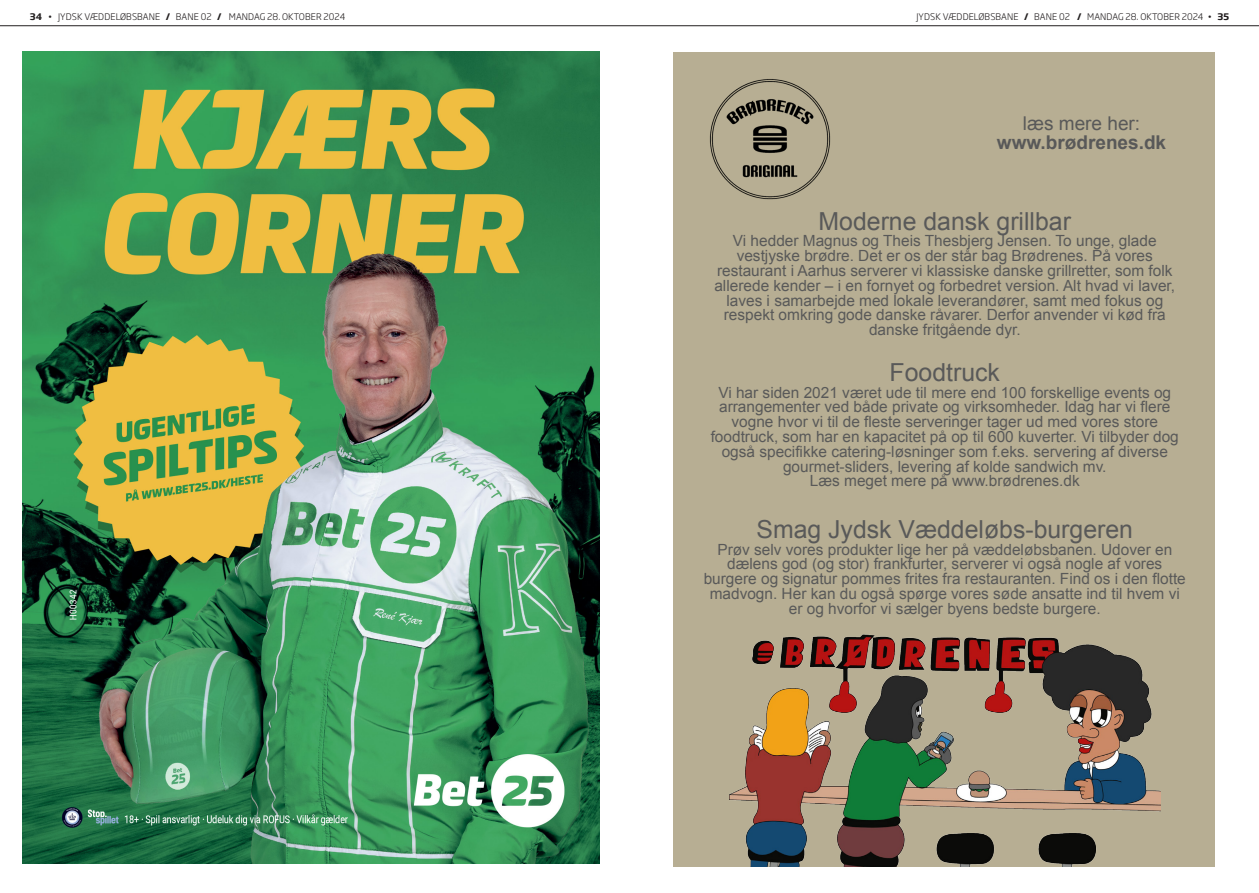
<style>
.page{position:relative;width:1259px;height:893px;background:#fff}
.page>*{position:absolute;margin:0;border:0;box-sizing:border-box;transform-origin:0 0}
.t1{font:24.75px "Arial";color:#595959}
.t2{font:700 19.05px/18.3px "Arial";color:#595959;text-align:center}
.t3{font:15.45px/14.9px "Arial";color:#595959;text-align:center}
.t4{font:300 9px "Soho Gothic Pro";letter-spacing:.015em;color:#231f20}
.s1{font-weight:700}
.s2{font-weight:400}
</style>
<div class="page">
<hr style="left:0;top:25px;width:1259px;height:1px;background:#231f20">
<img style="left:23px;top:51px;width:577px;height:813px">
<div style="left:673px;top:53px;width:542px;height:813px;background:#b7ae93"></div>
<img style="left:710px;top:79px;width:121px;height:121px">
<img style="left:729px;top:634px;width:431px;height:232px">
<p class="t4" style="left:30px;top:10px;width:317px"><span class="s1">34</span> • JYDSK VÆDDELØBSBANE <span class="s1">/</span> BANE 02 <span class="s1">/</span> MANDAG 28. OKTOBER 2024</p>
<p class="t4" style="left:916px;top:10px;width:314px">JYDSK VÆDDELØBSBANE <span class="s1">/</span> BANE 02 <span class="s1">/</span> MANDAG 28. OKTOBER 2024 • <span class="s1">35</span></p>
<p class="t2" style="left:997px;top:115px;width:171px"><span class="s2">læs mere her: </span>www.brødrenes.dk</p>
<p class="t1" style="left:818px;top:205px;width:254px">Moderne dansk grillbar</p>
<p class="t3" style="left:714px;top:234px;width:462px">Vi hedder Magnus og Theis Thesbjerg Jensen. To unge, glade vestjyske brødre. Det er os der står bag Brødrenes. På vores restaurant i Aarhus serverer vi klassiske danske grillretter, som folk allerede kender – i en fornyet og forbedret version. Alt hvad vi laver, laves i samarbejde med lokale leverandører, samt med fokus og respekt omkring gode danske råvarer. Derfor anvender vi kød fra danske fritgående dyr.</p>
<p class="t1" style="left:889px;top:356px;width:112px">Foodtruck</p>
<p class="t3" style="left:710px;top:385px;width:470px">Vi har siden 2021 været ude til mere end 100 forskellige events og arrangementer ved både private og virksomheder. Idag har vi flere vogne hvor vi til de fleste serveringer tager ud med vores store foodtruck, som har en kapacitet på op til 600 kuverter. Vi tilbyder dog også specifikke catering-løsninger som f.eks. servering af diverse gourmet-sliders, levering af kolde sandwich mv.<br>Læs meget mere på www.brødrenes.dk</p>
<p class="t1" style="left:756px;top:513px;width:378px">Smag Jydsk Væddeløbs-burgeren</p>
<p class="t3" style="left:703px;top:542px;width:483px">Prøv selv vores produkter lige her på væddeløbsbanen. Udover en dælens god (og stor) frankfurter, serverer vi også nogle af vores burgere og signatur pommes frites fra restauranten. Find os i den flotte madvogn. Her kan du også spørge vores søde ansatte ind til hvem vi er og hvorfor vi sælger byens bedste burgere.</p>
</div>
